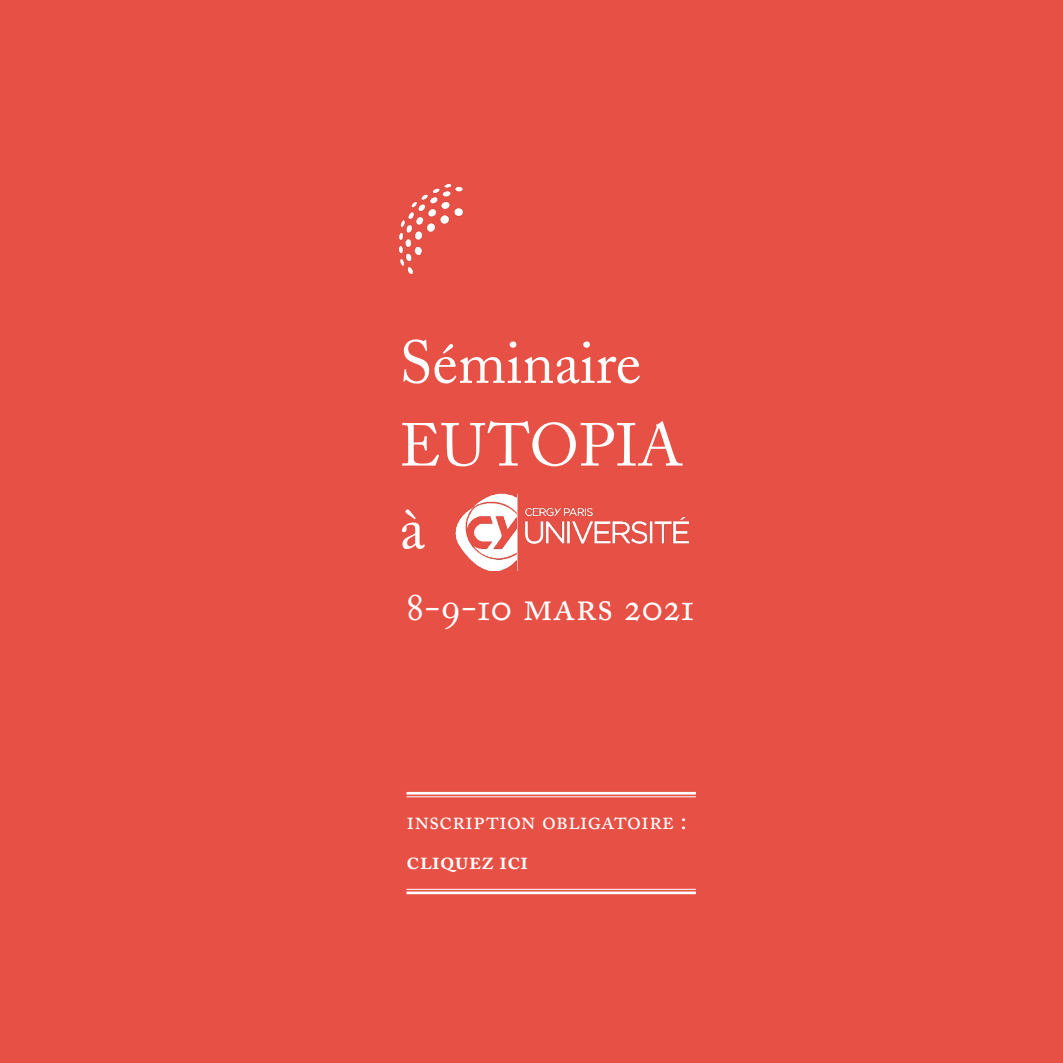
<style>
.page{position:relative;width:1063px;height:1063px;background:#e75045}
.page>*{position:absolute;margin:0;border:0;box-sizing:border-box;transform-origin:0 0}
.t1{font:60px/82.8px "Adobe Caslon";color:#fff}
.t2{font:41px "Adobe Caslon Regular SC";color:#fff}
.t3{font:25px "Adobe Caslon Regular SC";color:#fff}
.t4{font:25px "Adobe Caslon Semibold SC";color:#fff}
</style>
<div class="page">
<img style="left:399px;top:185px;width:65px;height:90px">
<img style="left:455px;top:493px;width:234px;height:77px">
<hr style="left:407px;top:792px;width:289px;height:3px;background:#fff">
<hr style="left:407px;top:796px;width:289px;height:1px;background:#fff">
<hr style="left:407px;top:889px;width:289px;height:1px;background:#fff">
<hr style="left:407px;top:892px;width:289px;height:2px;background:#fff">
<h1 class="t1" style="left:399px;top:322px;width:285px">Séminaire<br>EUTOPIA à</h1>
<h2 class="t2" style="left:407px;top:582px;width:289px">8-9-10 mars 2021</h2>
<p class="t3" style="left:407px;top:806px;width:282px">inscription obligatoire :</p>
<p class="t4" style="left:407px;top:845px;width:123px">cliquez ici</p>
</div>
